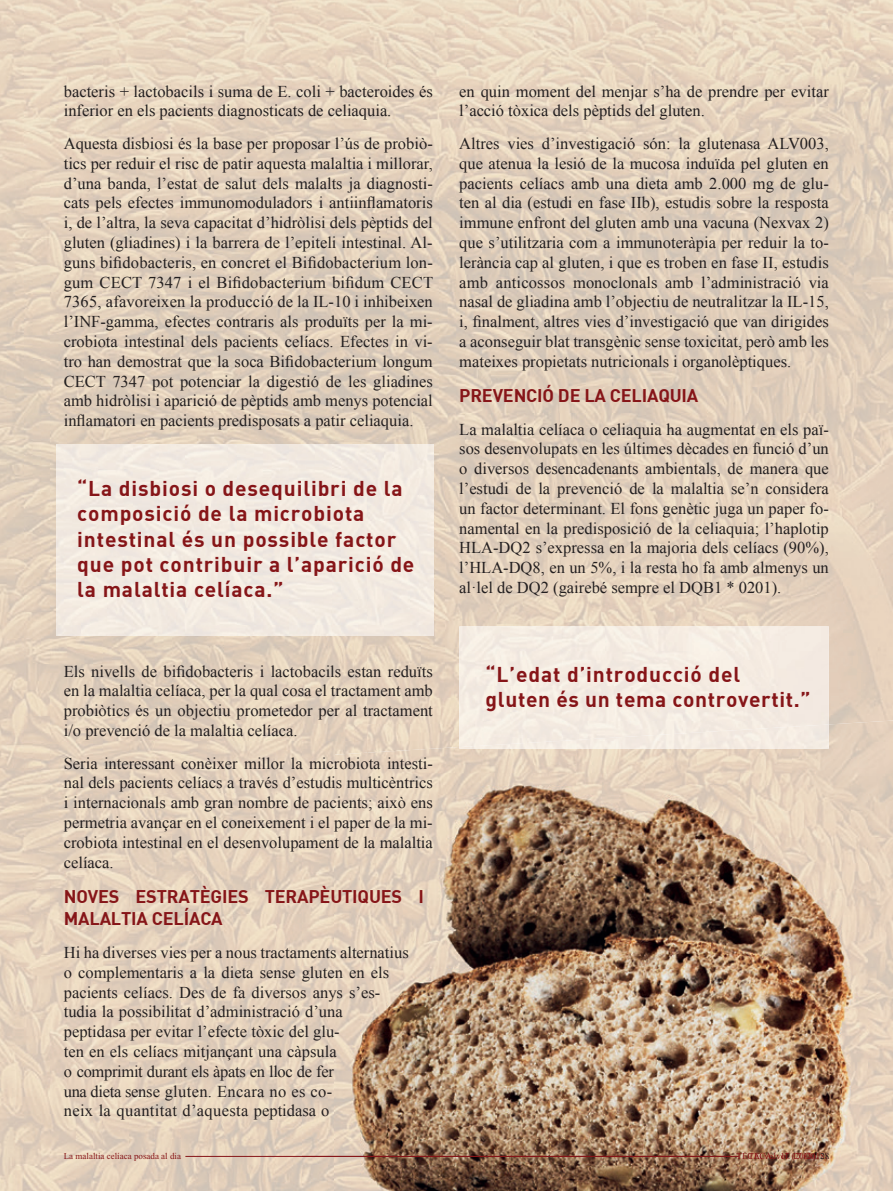
<style>
.page{position:relative;width:893px;height:1191px;background:#fff}
.page>*{position:absolute;margin:0;border:0;box-sizing:border-box;transform-origin:0 0}
.t1{font:21px/25.2px "DIN Bold";letter-spacing:.04em;color:#861518}
.t2{font:18px/22.5px "DIN Bold";letter-spacing:-.01em;color:#861518}
.t3{font:16.5px/19.8px "Times New Roman";color:#231f20;text-align:justify}
.t4{font:9px "Times New Roman";color:#861518}
.s1{color:#231f20}
</style>
<div class="page">
<img style="left:0;top:0;width:893px;height:465px">
<img style="left:0;top:465px;width:103px;height:726px">
<img style="left:421px;top:465px;width:472px;height:207px">
<img style="left:103px;top:636px;width:264px;height:555px">
<img style="left:367px;top:636px;width:54px;height:111px">
<img style="left:419px;top:672px;width:40px;height:75px">
<div style="left:56px;top:444px;width:378px;height:192px;background:#f2eae0"></div>
<div style="left:459px;top:626px;width:370px;height:98px;background:#f5ebe2"></div>
<img style="left:335px;top:747px;width:456px;height:444px">
<img style="left:791px;top:720px;width:102px;height:471px">
<div style="left:459px;top:724px;width:370px;height:24px;background:#f4ece2"></div>
<hr style="left:302px;top:1156px;width:437px;height:1px;background:#861518">
<svg style="left:749px;top:1152px;width:80px;height:8px"></svg>
<hr style="left:185px;top:1156px;width:547px;height:1px;background:#861518">
<p class="t3" style="left:64px;top:81px;width:370px">bacteris + lactobacils i suma de E. coli + bacteroides és inferior en els pacients diagnosticats de celiaquia.</p>
<p class="t3" style="left:64px;top:133px;width:371px">Aquesta disbiosi és la base per proposar l’ús de probiò&shy;tics per reduir el risc de patir aquesta malaltia i millorar, d’una banda, l’estat de salut dels malalts ja diagnosti&shy;cats pels efectes immunomoduladors i antiinflamatoris i, de l’altra, la seva capacitat d’hidròlisi dels pèptids del gluten (gliadines) i la barrera de l’epiteli intestinal. Al&shy;guns bifidobacteris, en concret el Bifidobacterium lon&shy;gum CECT 7347 i el Bifidobacterium bifidum CECT 7365, afavoreixen la producció de la IL-10 i inhibeixen l’INF-gamma, efectes contraris als produïts per la mi&shy;crobiota intestinal dels pacients celíacs. Efectes in vi&shy;tro han demostrat que la soca Bifidobacterium longum CECT 7347 pot potenciar la digestió de les gliadines amb hidròlisi i aparició de pèptids amb menys potencial inflamatori en pacients predisposats a patir celiaquia.</p>
<p class="t1" style="left:77px;top:475px;width:339px">“La disbiosi o desequilibri de la composició de la microbiota intestinal és un possible factor que pot contribuir a l’aparició de la malaltia celíaca.”</p>
<p class="t3" style="left:459px;top:81px;width:371px">en quin moment del menjar s’ha de prendre per evitar l’acció tòxica dels pèptids del gluten.</p>
<p class="t3" style="left:459px;top:133px;width:371px">Altres vies d’investigació són: la glutenasa ALV003, que atenua la lesió de la mucosa induïda pel gluten en pacients celíacs amb una dieta amb 2.000 mg de glu&shy;ten al dia (estudi en fase IIb), estudis sobre la resposta immune enfront del gluten amb una vacuna (Nexvax 2) que s’utilitzaria com a immunoteràpia per reduir la to&shy;lerància cap al gluten, i que es troben en fase II, estudis amb anticossos monoclonals amb l’administració via nasal de gliadina amb l’objectiu de neutralitzar la IL-15, i, finalment, altres vies d’investigació que van dirigides a aconseguir blat transgènic sense toxicitat, però amb les mateixes propietats nutricionals i organolèptiques.</p>
<p class="t2" style="left:459px;top:383px;width:241px">PREVENCIÓ DE LA CELIAQUIA</p>
<p class="t3" style="left:459px;top:419px;width:371px">La malaltia celíaca o celiaquia ha augmentat en els paï&shy;sos desenvolupats en les últimes dècades en funció d’un o diversos desencadenants ambientals, de manera que l’estudi de la prevenció de la malaltia se’n considera un factor determinant. El fons genètic juga un paper fo&shy;namental en la predisposició de la celiaquia; l’haplotip HLA-DQ2 s’expressa en la majoria dels celíacs (90%), l’HLA-DQ8, en un 5%, i la resta ho fa amb almenys un al·lel de DQ2 (gairebé sempre el DQB1 * 0201).</p>
<p class="t3" style="left:64px;top:661px;width:371px">Els nivells de bifidobacteris i lactobacils estan reduïts en la malaltia celíaca, per la qual cosa el tractament amb probiòtics és un objectiu prometedor per al tractament i/o prevenció de la malaltia celíaca.</p>
<p class="t3" style="left:64px;top:753px;width:371px">Seria interessant conèixer millor la microbiota intesti&shy;nal dels pacients celíacs a través d’estudis multicèntrics i internacionals amb gran nombre de pacients; això ens permetria avançar en el coneixement i el paper de la mi&shy;crobiota intestinal en el desenvolupament de la malaltia celíaca.</p>
<p class="t2" style="left:64px;top:884px;width:362px">NOVES ESTRATÈGIES TERAPÈUTIQUES I<br>MALALTIA CELÍACA</p>
<p class="t3" style="left:64px;top:942px;width:347px;text-align:left">Hi ha diverses vies per a nous tractaments alternatius o complementaris a la dieta sense gluten en els pacients celíacs. Des de fa diversos anys s’es&shy;tudia la possibilitat d’administració d’una peptidasa per evitar l’efecte tòxic del glu-<br>ten en els celíacs mitjançant una càpsula<br>o comprimit durant els àpats en lloc de fer<br>una dieta sense gluten. Encara no es co-<br>neix la quantitat d’aquesta peptidasa o</p>
<p class="t1" style="left:486px;top:661px;width:327px">“L’edat d’introducció del<br>gluten és un tema controvertit.”</p>
<p class="t4" style="left:64px;top:1151px;width:119px">La malaltia celíaca posada al dia</p>
<p class="t4" style="left:737px;top:1151px;width:94px">TECA, vol. 17 (2018). <span class="s1">28</span></p>
</div>
